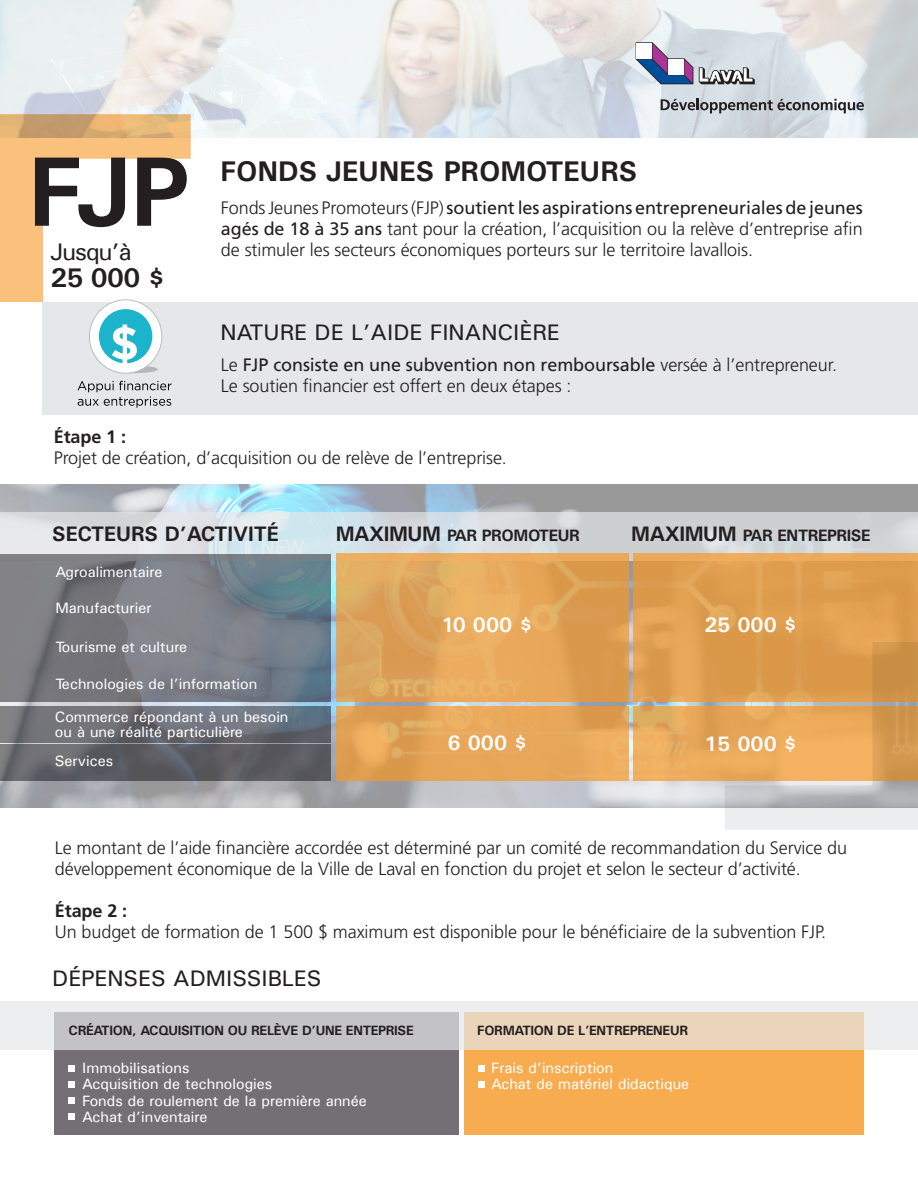
<style>
.page{position:relative;width:918px;height:1188px;background:#fff}
.page>*{position:absolute;margin:0;border:0;box-sizing:border-box;transform-origin:0 0}
.t1{font:700 99px "Univers";color:#231f20}
.t2{font:700 28.5px "Univers";color:#231f20}
.t3{font:700 27px "Univers";color:#231f20}
.t4{font:24px "Univers";letter-spacing:-.04em;color:#231f20}
.t5{font:22.5px "Univers";color:#231f20}
.t6{font:700 21px "Univers";color:#fff}
.t7{font:700 21px "Univers";letter-spacing:-.005em;color:#231f20}
.t8{font:300 18px/21px "Frutiger LT Std";letter-spacing:-.005em;color:#231f20;text-align:justify}
.t9{font:18px "Frutiger LT Std";letter-spacing:-.005em;color:#231f20}
.t10{font:700 18px "Frutiger LT Std";letter-spacing:-.005em;color:#231f20}
.t11{font:700 16.5px "Univers";letter-spacing:-.025em;color:#231f20}
.t12{font:15px/15px "Univers";color:#fff}
.t13{font:700 13.5px "Univers";letter-spacing:-.025em;color:#231f20}
.s1{font-weight:400}
.s2{font-weight:300}
.s3{font-size:21px}
</style>
<div class="page">
<svg style="left:0;top:484px;width:918px;height:324px;background:#acb4bb"></svg>
<svg style="left:0;top:707px;width:331px;height:36px;background:#6b6f77"></svg>
<svg style="left:0;top:666px;width:331px;height:36px;background:#737881"></svg>
<svg style="left:0;top:628px;width:331px;height:37px;background:#7a7e86"></svg>
<svg style="left:0;top:512px;width:918px;height:49px;background:#d6dbdf"></svg>
<svg style="left:0;top:591px;width:331px;height:37px;background:#777e86"></svg>
<svg style="left:0;top:554px;width:331px;height:37px;background:#767e85"></svg>
<div style="left:464px;top:1012px;width:400px;height:122px;background:#f8ac50"></div>
<svg style="left:633px;top:706px;width:92px;height:74px;background:#e7aa5c"></svg>
<div style="left:633px;top:553px;width:285px;height:149px;background:#df9e4f"></div>
<svg style="left:336px;top:706px;width:293px;height:74px;background:#e5a558"></svg>
<svg style="left:336px;top:553px;width:293px;height:149px;background:#e1a55a"></svg>
<div style="left:43px;top:302px;width:875px;height:112px;background:#e6e7e9"></div>
<svg style="left:0;top:0;width:918px;height:138px"></svg>
<svg style="left:661px;top:99px;width:203px;height:14px;background:#9ba0a4"></svg>
<svg style="left:699px;top:67px;width:56px;height:18px"></svg>
<svg style="left:636px;top:42px;width:57px;height:42px"></svg>
<svg style="left:0;top:114px;width:191px;height:188px"></svg>
<svg style="left:725px;top:642px;width:193px;height:188px"></svg>
<svg style="left:0;top:744px;width:331px;height:36px;background:#5d5e64"></svg>
<div style="left:54px;top:1012px;width:404px;height:122px;background:#746f74"></div>
<svg style="left:0;top:1001px;width:918px;height:48px;background:#ded6ce"></svg>
<div style="left:69px;top:1065px;width:6px;height:7px;background:#fff"></div>
<div style="left:69px;top:1081px;width:6px;height:7px;background:#fff"></div>
<svg style="left:69px;top:1097px;width:6px;height:6px"></svg>
<svg style="left:69px;top:1113px;width:6px;height:6px"></svg>
<div style="left:478px;top:1065px;width:7px;height:7px;background:#fff"></div>
<div style="left:478px;top:1081px;width:7px;height:7px;background:#fff"></div>
<svg style="left:110px;top:365px;width:48px;height:8px"></svg>
<div style="left:89px;top:300px;width:73px;height:73px;background:#fff;border-radius:50%"></div>
<div style="left:89px;top:299px;width:73px;height:75px;border:1px solid #babdbe;border-radius:50%"></div>
<div style="left:99px;top:309px;width:53px;height:54px;background:#1bb4cb;border-radius:50%"></div>
<svg style="left:112px;top:325px;width:25px;height:39px"></svg>
<svg style="left:78px;top:381px;width:94px;height:27px"></svg>
<p class="t1" style="left:28px;top:131px;width:162px">FJP</p>
<p class="t4" style="left:50px;top:237px;width:83px">Jusqu’à</p>
<p class="t3" style="left:50px;top:261px;width:116px">25 000 $</p>
<p class="t2" style="left:220px;top:154px;width:418px">FONDS JEUNES PROMOTEURS</p>
<p class="t8" style="left:221px;top:198px;width:643px">Fonds Jeunes Promoteurs (FJP) <span class="s1">soutient les aspirations entrepreneuriales de jeunes agés de 18 à 35 ans</span> tant pour la création, l’acquisition ou la relève d’entreprise afin de stimuler les secteurs économiques porteurs sur le territoire lavallois.</p>
<p class="t5" style="left:220px;top:318px;width:341px">NATURE DE L’AIDE FINANCIÈRE</p>
<p class="t9" style="left:221px;top:354px;width:618px"><span class="s2">Le</span> FJP consiste en une subvention non remboursable <span class="s2">versée à l’entrepreneur.</span></p>
<p class="t8" style="left:221px;top:375px;width:352px">Le soutien financier est offert en deux étapes :</p>
<p class="t10" style="left:54px;top:426px;width:74px">Étape 1 :</p>
<p class="t8" style="left:54px;top:448px;width:455px">Projet de création, d’acquisition ou de relève de l’entreprise.</p>
<p class="t7" style="left:52px;top:521px;width:228px">SECTEURS D’ACTIVITÉ</p>
<p class="t11" style="left:336px;top:526px;width:246px"><span class="s3">MAXIMUM</span> PAR PROMOTEUR</p>
<p class="t11" style="left:631px;top:526px;width:241px"><span class="s3">MAXIMUM</span> PAR ENTREPRISE</p>
<p class="t12" style="left:55px;top:564px;width:109px">Agroalimentaire</p>
<p class="t12" style="left:55px;top:600px;width:98px">Manufacturier</p>
<p class="t12" style="left:55px;top:639px;width:133px">Tourisme et culture</p>
<p class="t12" style="left:55px;top:677px;width:203px">Technologies de l’information</p>
<p class="t12" style="left:55px;top:709px;width:235px">Commerce répondant à un besoin ou à une réalité particulière</p>
<p class="t12" style="left:55px;top:753px;width:60px">Services</p>
<p class="t6" style="left:441px;top:612px;width:93px">10 000 $</p>
<p class="t6" style="left:448px;top:730px;width:81px">6 000 $</p>
<p class="t6" style="left:704px;top:611px;width:94px">25 000 $</p>
<p class="t6" style="left:704px;top:731px;width:94px">15 000 $</p>
<p class="t8" style="left:55px;top:837px;width:794px">Le montant de l’aide financière accordée est déterminé par un comité de recommandation du Service du développement économique de la Ville de Laval en fonction du projet et selon le secteur d’activité.</p>
<p class="t10" style="left:55px;top:900px;width:74px">Étape 2 :</p>
<p class="t8" style="left:55px;top:921px;width:773px">Un budget de formation de 1 500 $ maximum est disponible pour le bénéficiaire de la subvention FJP.</p>
<p class="t5" style="left:52px;top:965px;width:270px">DÉPENSES ADMISSIBLES</p>
<p class="t13" style="left:69px;top:1023px;width:347px">CRÉATION, ACQUISITION OU RELÈVE D’UNE ENTEPRISE</p>
<p class="t13" style="left:477px;top:1023px;width:212px">FORMATION DE L’ENTREPRENEUR</p>
<p class="t12" style="left:491px;top:1060px;width:124px">Frais d’inscription</p>
<p class="t12" style="left:491px;top:1076px;width:200px">Achat de matériel didactique</p>
<p class="t12" style="left:82px;top:1060px;width:109px">Immobilisations</p>
<p class="t12" style="left:82px;top:1076px;width:192px">Acquisition de technologies</p>
<p class="t12" style="left:82px;top:1093px;width:286px">Fonds de roulement de la première année</p>
<p class="t12" style="left:82px;top:1109px;width:127px">Achat d’inventaire</p>
</div>
